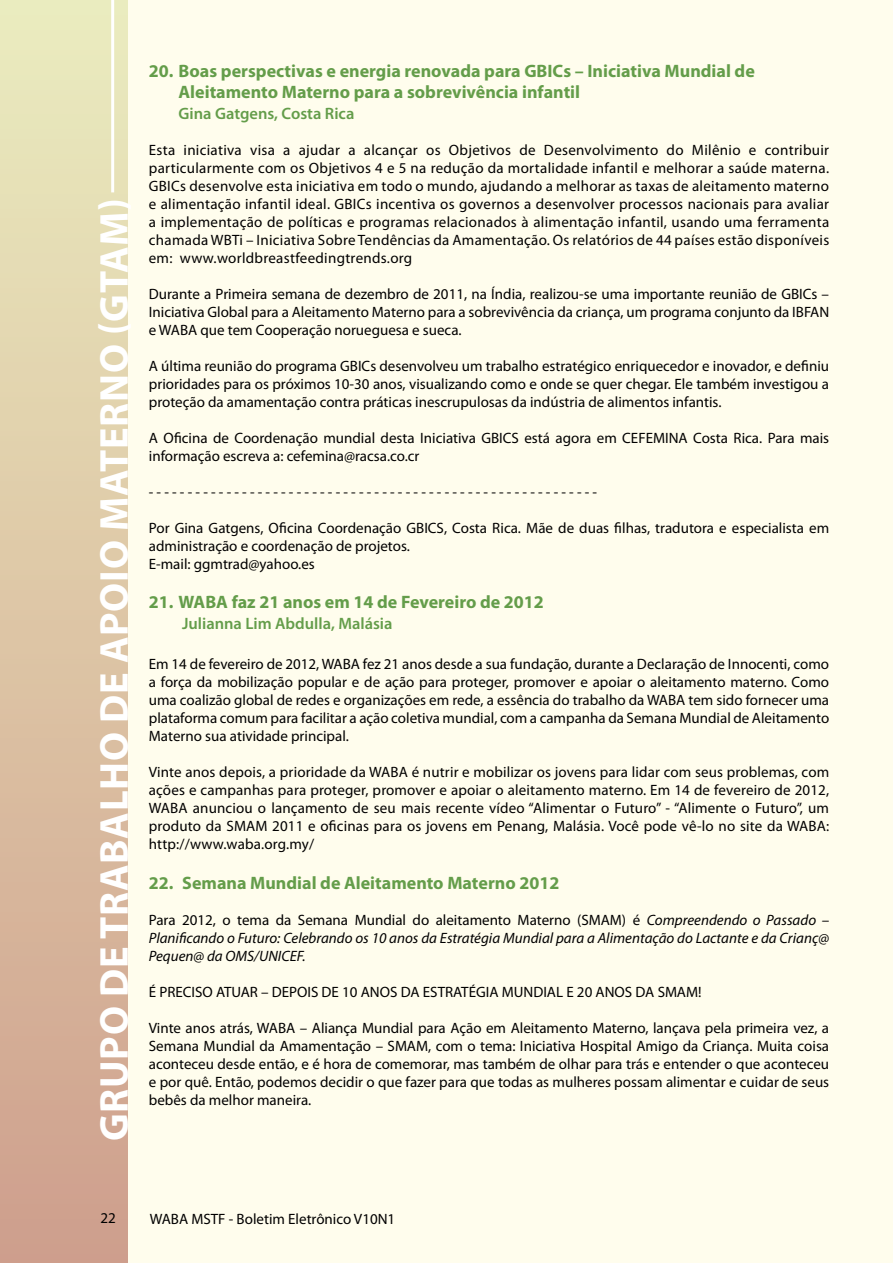
<style>
.page{position:relative;width:893px;height:1263px;background:#fffded}
.page>*{position:absolute;margin:0;border:0;box-sizing:border-box;transform-origin:0 0}
.t1{font:700 40.5px "Myriad Pro";letter-spacing:.02em;color:#fff}
.t2{font:700 18px/21px "Myriad Pro";color:#649d4a}
.t3{font:600 16.5px "Myriad Pro";color:#649d4a}
.t4{font:15px/18px "Myriad Pro";color:#000;text-align:justify}
.t5{font:italic 15px/18px "Myriad Pro";color:#000;text-align:justify}
.s1{font-style:normal}
</style>
<div class="page">
<div style="left:0;top:0;width:128px;height:1263px;background:linear-gradient(to bottom,#ebecbf,#cf9e8c)"></div>
<hr style="left:111px;top:0;width:3px;height:192px;background:#fff">
<h1 class="t1" style="left:88px;top:1141px;width:945px;rotate:-90deg">Grupo de Trabalho de Apoio Materno (GTAM)</h1>
<p class="t2" style="left:149px;top:60px;width:607px">20. Boas perspectivas e energia renovada para GBICs – Iniciativa Mundial de<br>Aleitamento Materno para a sobrevivência infantil</p>
<p class="t3" style="left:179px;top:103px;width:177px">Gina Gatgens, Costa Rica</p>
<p class="t4" style="left:149px;top:141px;width:682px">Esta iniciativa visa a ajudar a alcançar os Objetivos de Desenvolvimento do Milênio e contribuir particularmente com os Objetivos 4 e 5 na redução da mortalidade infantil e melhorar a saúde materna.<br>GBICs desenvolve esta iniciativa em todo o mundo, ajudando a melhorar as taxas de aleitamento materno e alimentação infantil ideal. GBICs incentiva os governos a desenvolver processos nacionais para avaliar a implementação de políticas e programas relacionados à alimentação infantil, usando uma ferramenta chamada WBTi – Iniciativa Sobre Tendências da Amamentação. Os relatórios de 44 países estão disponíveis em: www.worldbreastfeedingtrends.org</p>
<p class="t4" style="left:149px;top:285px;width:682px">Durante a Primeira semana de dezembro de 2011, na Índia, realizou-se uma importante reunião de GBICs – Iniciativa Global para a Aleitamento Materno para a sobrevivência da criança, um programa conjunto da IBFAN e WABA que tem Cooperação norueguesa e sueca.</p>
<p class="t4" style="left:149px;top:357px;width:682px">A última reunião do programa GBICs desenvolveu um trabalho estratégico enriquecedor e inovador, e definiu prioridades para os próximos 10-30 anos, visualizando como e onde se quer chegar. Ele também investigou a proteção da amamentação contra práticas inescrupulosas da indústria de alimentos infantis.</p>
<p class="t4" style="left:149px;top:429px;width:682px">A Oficina de Coordenação mundial desta Iniciativa GBICS está agora em CEFEMINA Costa Rica. Para mais informação escreva a: cefemina@racsa.co.cr</p>
<p class="t4" style="left:149px;top:483px;width:450px">- - - - - - - - - - - - - - - - - - - - - - - - - - - - - - - - - - - - - - - - - - - - - - - - - - - - - - - - - -</p>
<p class="t4" style="left:149px;top:519px;width:682px;text-align:left">Por Gina Gatgens, Oficina Coordenação GBICS, Costa Rica. Mãe de duas filhas, tradutora e especialista em administração e coordenação de projetos.<br>E-mail: ggmtrad@yahoo.es</p>
<p class="t2" style="left:149px;top:591px;width:58px">21. WABA</p>
<p class="t2" style="left:232px;top:591px;width:314px">faz 21 anos em 14 de Fevereiro de 2012</p>
<p class="t3" style="left:182px;top:613px;width:212px">Julianna Lim Abdulla, Malásia</p>
<p class="t4" style="left:149px;top:655px;width:682px">Em 14 de fevereiro de 2012, WABA fez 21 anos desde a sua fundação, durante a Declaração de Innocenti, como a força da mobilização popular e de ação para proteger, promover e apoiar o aleitamento materno. Como uma coalizão global de redes e organizações em rede, a essência do trabalho da WABA tem sido fornecer uma plataforma comum para facilitar a ação coletiva mundial, com a campanha da Semana Mundial de Aleitamento Materno sua atividade principal.</p>
<p class="t4" style="left:149px;top:763px;width:682px">Vinte anos depois, a prioridade da WABA é nutrir e mobilizar os jovens para lidar com seus problemas, com ações e campanhas para proteger, promover e apoiar o aleitamento materno. Em 14 de fevereiro de 2012, WABA anunciou o lançamento de seu mais recente vídeo “Alimentar o Futuro” - “Alimente o Futuro”, um produto da SMAM 2011 e oficinas para os jovens em Penang, Malásia. Você pode vê-lo no site da WABA: http://www.waba.org.my/</p>
<p class="t2" style="left:149px;top:871px;width:412px">22. Semana Mundial de Aleitamento Materno 2012</p>
<p class="t5" style="left:149px;top:910px;width:682px"><span class="s1">Para 2012, o tema da Semana Mundial do aleitamento Materno (SMAM) é</span> Compreendendo o Passado – Planificando o Futuro: Celebrando os 10 anos da Estratégia Mundial para a Alimentação do Lactante e da Crianç@ Pequen@ da OMS/UNICEF.</p>
<p class="t4" style="left:149px;top:982px;width:554px">É PRECISO ATUAR – DEPOIS DE 10 ANOS DA ESTRATÉGIA MUNDIAL E 20 ANOS DA SMAM!</p>
<p class="t4" style="left:149px;top:1018px;width:682px">Vinte anos atrás, WABA – Aliança Mundial para Ação em Aleitamento Materno, lançava pela primeira vez, a Semana Mundial da Amamentação – SMAM, com o tema: Iniciativa Hospital Amigo da Criança. Muita coisa aconteceu desde então, e é hora de comemorar, mas também de olhar para trás e entender o que aconteceu e por quê. Então, podemos decidir o que fazer para que todas as mulheres possam alimentar e cuidar de seus bebês da melhor maneira.</p>
<p class="t4" style="left:100px;top:1209px;width:17px">22</p>
<p class="t4" style="left:150px;top:1209px;width:247px">WABA MSTF - Boletim Eletrônico V10N1</p>
</div>
